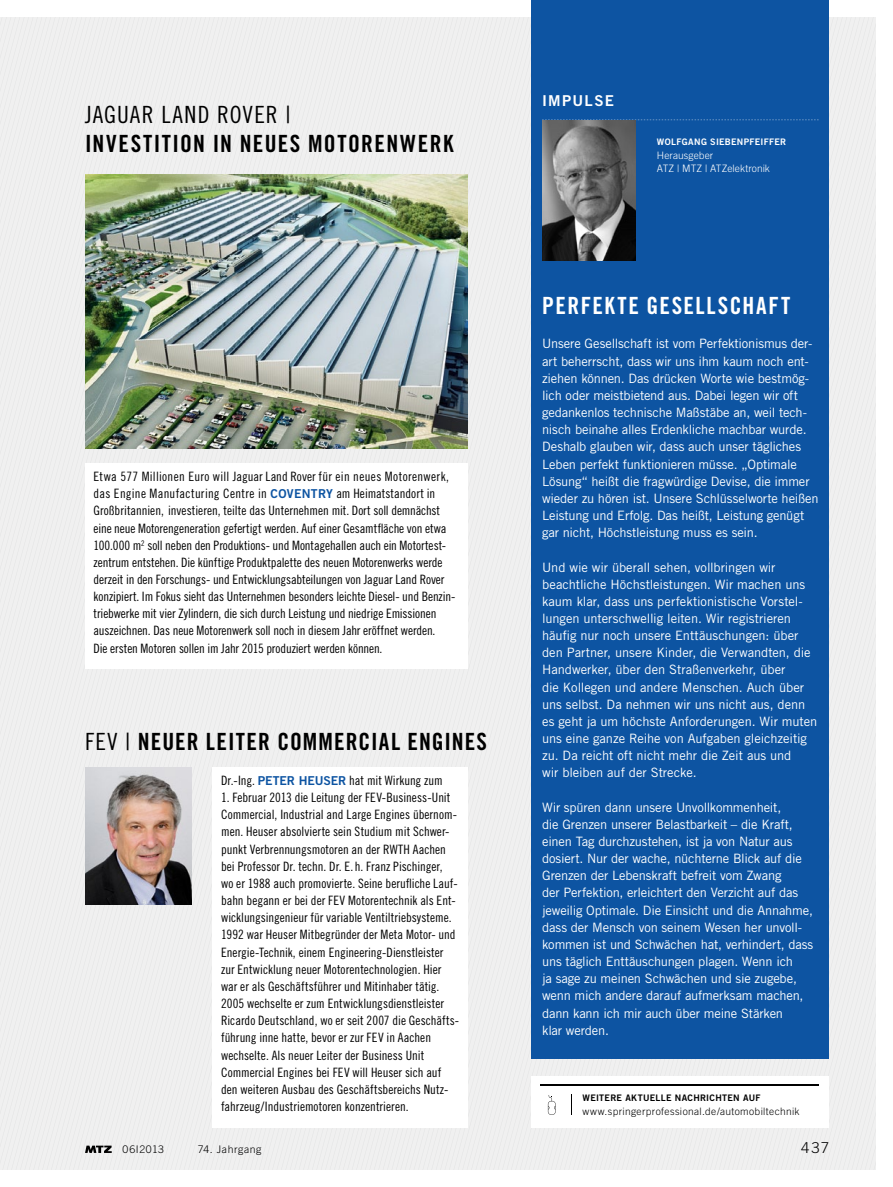
<style>
.page{position:relative;width:893px;height:1187px;background:#fff}
.page>*{position:absolute;margin:0;border:0;box-sizing:border-box;transform-origin:0 0}
.t1{font:23.7px "Trade Gothic LT Std Bd Cn 20";letter-spacing:.05em;color:#000}
.t2{font:23.7px "Trade Gothic LT Std Bd Cn 20";letter-spacing:.06em;color:#fff}
.t3{font:23.7px "Trade Gothic LT Std Cn 18";letter-spacing:.045em;color:#000}
.t4{font:15px "Trade Gothic LT Std Bd 2";letter-spacing:.085em;color:#fff}
.t5{font:300 15px "Trade Gothic LT Std";color:#000}
.t6{font:12.9px/17.1px "Trade Gothic LT Std Cn 18";color:#000}
.t7{font:12.9px/17.1px "Trade Gothic LT Std";letter-spacing:-.01em;color:#fff}
.t8{font:300 10.5px "Trade Gothic LT Std";letter-spacing:.05em;color:#000}
.t9{font:300 10.2px "Trade Gothic LT Std";letter-spacing:.035em;color:#000}
.t10{font:300 10.2px/13.5px "Trade Gothic LT Std";letter-spacing:.01em;color:#fff}
.t11{font:9px "Trade Gothic LT Std Bd 2";letter-spacing:.035em;color:#000}
.t12{font:9px "Trade Gothic LT Std Bd 2";letter-spacing:.035em;color:#fff}
.s1{font-family:"Trade Gothic LT Std Bd 2";font-size:12.3px;color:#0d54a2}
.s2{font-family:"Trade Gothic LT Std Cn 18"}
</style>
<div class="page">
<img style="left:112px;top:174px;width:356px;height:274px">
<img style="left:112px;top:767px;width:79px;height:137px">
<div style="left:531px;top:0;width:298px;height:1058px;background:#0d54a2"></div>
<hr style="left:540px;top:1084px;width:32px;height:1px;background:#000">
<svg style="left:542px;top:17px;width:334px;height:1152px"></svg>
<svg style="left:0;top:17px;width:112px;height:1152px"></svg>
<h1 class="t3" style="left:85px;top:101px;width:207px">JAGUAR LAND ROVER |</h1>
<h1 class="t1" style="left:85px;top:129px;width:370px">INVESTITION IN NEUES MOTORENWERK</h1>
<p class="t6" style="left:94px;top:468px;width:363px">Etwa 577 Millionen Euro will Jaguar Land Rover für ein neues Motorenwerk, das Engine Manufacturing Centre in <span class="s1">COVENTRY</span> am Heimatstandort in Großbritannien, investieren, teilte das Unternehmen mit. Dort soll demnächst eine neue Motorengeneration gefertigt werden. Auf einer Gesamtfläche von etwa 100.000 m<sup>2</sup> soll neben den Produktions- und Montagehallen auch ein Motortest&shy;zentrum entstehen. Die künftige Produktpalette des neuen Motorenwerks werde derzeit in den Forschungs- und Entwicklungsabteilungen von Jaguar Land Rover konzipiert. Im Fokus sieht das Unternehmen besonders leichte Diesel- und Benzin&shy;triebwerke mit vier Zylindern, die sich durch Leistung und niedrige Emissionen auszeichnen. Das neue Motorenwerk soll noch in diesem Jahr eröffnet werden.<br>Die ersten Motoren sollen im Jahr 2015 produziert werden können.</p>
<h1 class="t1" style="left:85px;top:726px;width:404px"><span class="s2">FEV |</span> NEUER LEITER COMMERCIAL ENGINES</h1>
<p class="t6" style="left:221px;top:771px;width:223px">Dr.-Ing. <span class="s1">PETER HEUSER</span> hat mit Wirkung zum</p>
<p class="t6" style="left:221px;top:788px;width:239px">1. Februar 2013 die Leitung der FEV-Business-Unit Commercial, Industrial and Large Engines übernom&shy;men. Heuser absolvierte sein Studium mit Schwer&shy;punkt Verbrennungsmotoren an der RWTH Aachen bei Professor Dr. techn. Dr. E. h. Franz Pischinger,<br>wo er 1988 auch promovierte. Seine berufliche Lauf&shy;bahn begann er bei der FEV Motorentechnik als Ent&shy;wicklungsingenieur für variable Ventiltriebsysteme.<br>1992 war Heuser Mitbegründer der Meta Motor- und Energie-Technik, einem Engineering-Dienstleister zur Entwicklung neuer Motorentechnologien. Hier war er als Geschäftsführer und Mitinhaber tätig.<br>2005 wechselte er zum Entwicklungsdienstleister Ricardo Deutschland, wo er seit 2007 die Geschäfts&shy;führung inne hatte, bevor er zur FEV in Aachen wechselte. Als neuer Leiter der Business Unit Commercial Engines bei FEV will Heuser sich auf den weiteren Ausbau des Geschäftsbereichs Nutz&shy;fahrzeug/Industriemotoren konzentrieren.</p>
<p class="t4" style="left:542px;top:91px;width:73px">IMPULSE</p>
<p class="t12" style="left:657px;top:136px;width:131px">WOLFGANG SIEBENPFEIFFER</p>
<p class="t10" style="left:657px;top:148px;width:115px">Herausgeber<br>ATZ | MTZ | ATZelektronik</p>
<h1 class="t2" style="left:542px;top:291px;width:250px">PERFEKTE GESELLSCHAFT</h1>
<p class="t7" style="left:542px;top:335px;width:278px">Unsere Gesellschaft ist vom Perfektionismus der&shy;art beherrscht, dass wir uns ihm kaum noch ent&shy;ziehen können. Das drücken Worte wie bestmög&shy;lich oder meistbietend aus. Dabei legen wir oft gedankenlos technische Maßstäbe an, weil tech&shy;nisch beinahe alles Erdenkliche machbar wurde.<br>Deshalb glauben wir, dass auch unser tägliches Leben perfekt funktionieren müsse. „Optimale Lösung“ heißt die fragwürdige Devise, die immer wieder zu hören ist. Unsere Schlüsselworte heißen Leistung und Erfolg. Das heißt, Leistung genügt gar nicht, Höchstleistung muss es sein.</p>
<p class="t7" style="left:542px;top:558px;width:277px">Und wie wir überall sehen, vollbringen wir beachtliche Höchstleistungen. Wir machen uns kaum klar, dass uns perfektionistische Vorstel&shy;lungen unterschwellig leiten. Wir registrieren häufig nur noch unsere Enttäuschungen: über den Partner, unsere Kinder, die Verwandten, die Handwerker, über den Straßenverkehr, über<br>die Kollegen und andere Menschen. Auch über uns selbst. Da nehmen wir uns nicht aus, denn es geht ja um höchste Anforderungen. Wir muten uns eine ganze Reihe von Aufgaben gleichzeitig zu. Da reicht oft nicht mehr die Zeit aus und<br>wir bleiben auf der Strecke.</p>
<p class="t7" style="left:542px;top:798px;width:273px">Wir spüren dann unsere Unvollkommenheit,<br>die Grenzen unserer Belastbarkeit – die Kraft, einen Tag durchzustehen, ist ja von Natur aus dosiert. Nur der wache, nüchterne Blick auf die Grenzen der Lebenskraft befreit vom Zwang<br>der Perfektion, erleichtert den Verzicht auf das jeweilig Optimale. Die Einsicht und die Annahme, dass der Mensch von seinem Wesen her unvoll&shy;kommen ist und Schwächen hat, verhindert, dass uns täglich Enttäuschungen plagen. Wenn ich<br>ja sage zu meinen Schwächen und sie zugebe, wenn mich andere darauf aufmerksam machen, dann kann ich mir auch über meine Stärken<br>klar werden.</p>
<p class="t11" style="left:583px;top:1092px;width:179px">WEITERE AKTUELLE NACHRICHTEN AUF</p>
<p class="t9" style="left:583px;top:1105px;width:219px">www.springerprofessional.de/automobiltechnik</p>
<p class="t8" style="left:123px;top:1142px;width:43px">06I2013</p>
<p class="t8" style="left:198px;top:1142px;width:65px">74. Jahrgang</p>
<p class="t5" style="left:801px;top:1138px;width:29px">437</p>
</div>
